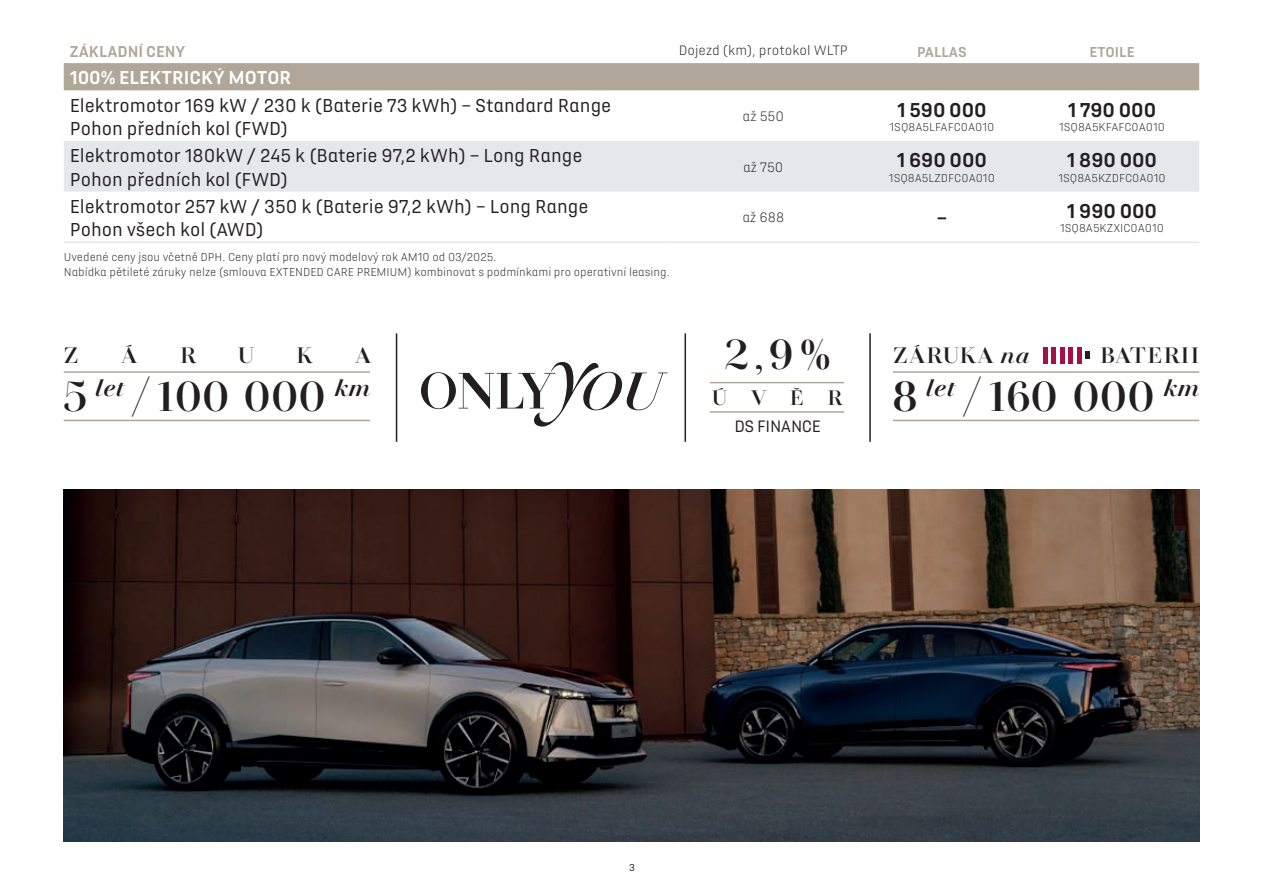
<style>
.page{position:relative;width:1263px;height:893px;background:#fff}
.page>*{position:absolute;margin:0;border:0;box-sizing:border-box;transform-origin:0 0}
.t1{font:500 45px "DS Title";letter-spacing:.02em;color:#231f20}
.t2{font:500 24px "DS Title";letter-spacing:.035em;color:#231f20}
.t3{font:500 22.5px "DS Title";color:#231f20}
.t4{font:700 21px "DS Automobiles";color:#231f20}
.t5{font:19.5px/23.4px "DS Automobiles";color:#231f20}
.t6{font:700 19.5px "DS Automobiles";color:#fff}
.t7{font:17.25px "DS Automobiles";letter-spacing:-.02em;color:#231f20}
.t8{font:700 16.5px "DS Automobiles";color:#b0a69a}
.t9{font:700 15px "DS Automobiles";color:#b0a69a}
.t10{font:300 14.25px "DS Automobiles";color:#231f20}
.t11{font:300 12px/14.4px "DS Automobiles";color:#231f20}
.t12{font:10.5px "DS Automobiles";color:#231f20}
.s1{font-style:italic}
</style>
<div class="page">
<img style="left:64px;top:489px;width:1135px;height:353px">
<svg style="left:64px;top:90px;width:1135px;height:1px"></svg>
<div style="left:64px;top:63px;width:1135px;height:27px;background:#b0a69a"></div>
<div style="left:64px;top:141px;width:1135px;height:51px;background:#e6e7e9"></div>
<hr style="left:64px;top:241px;width:604px;height:2px;background:#e6e7e9">
<hr style="left:668px;top:241px;width:191px;height:2px;background:#e6e7e9">
<hr style="left:859px;top:241px;width:170px;height:2px;background:#e6e7e9">
<hr style="left:1029px;top:241px;width:170px;height:2px;background:#e6e7e9">
<svg style="left:421px;top:362px;width:247px;height:65px"></svg>
<hr style="left:64px;top:371px;width:306px;height:2px;background:#b0a69a">
<hr style="left:893px;top:371px;width:306px;height:2px;background:#b0a69a">
<hr style="left:64px;top:420px;width:306px;height:1px;background:#b0a69a">
<hr style="left:893px;top:420px;width:306px;height:1px;background:#b0a69a">
<hr style="left:710px;top:411px;width:134px;height:2px;background:#b0a69a">
<hr style="left:710px;top:382px;width:134px;height:1px;background:#b0a69a">
<hr style="left:1043px;top:347px;width:4px;height:17px;background:#a41047">
<div style="left:1051px;top:347px;width:5px;height:17px;background:#a41047"></div>
<hr style="left:1060px;top:347px;width:4px;height:17px;background:#a41047">
<div style="left:1068px;top:347px;width:5px;height:17px;background:#a41047"></div>
<hr style="left:1077px;top:347px;width:4px;height:17px;background:#a41047">
<svg style="left:1085px;top:352px;width:5px;height:7px"></svg>
<hr style="left:869px;top:333px;width:2px;height:109px;background:#231f20">
<hr style="left:684px;top:333px;width:2px;height:109px;background:#231f20">
<hr style="left:396px;top:333px;width:1px;height:109px;background:#231f20">
<h3 class="t8" style="left:70px;top:41px;width:117px">ZÁKLADNÍ CENY</h3>
<p class="t10" style="left:679px;top:42px;width:171px">Dojezd (km), protokol WLTP</p>
<p class="t9" style="left:917px;top:42px;width:51px">PALLAS</p>
<p class="t9" style="left:1089px;top:42px;width:47px">ETOILE</p>
<h3 class="t6" style="left:70px;top:65px;width:223px">100% ELEKTRICKÝ MOTOR</h3>
<h3 class="t5" style="left:70px;top:93px;width:543px">Elektromotor 169 kW / 230 k (Baterie 73 kWh) – Standard Range<br>Pohon předních kol (FWD)</h3>
<p class="t10" style="left:743px;top:108px;width:43px">až 550</p>
<h3 class="t4" style="left:897px;top:96px;width:91px">1 590 000</h3>
<p class="t11" style="left:889px;top:120px;width:106px">1SQ8A5LFAFC0A010</p>
<h3 class="t4" style="left:1068px;top:96px;width:90px">1 790 000</h3>
<p class="t11" style="left:1059px;top:120px;width:108px">1SQ8A5KFAFC0A010</p>
<h3 class="t5" style="left:70px;top:143px;width:514px">Elektromotor 180kW / 245 k (Baterie 97,2 kWh) – Long Range<br>Pohon předních kol (FWD)</h3>
<h3 class="t5" style="left:70px;top:194px;width:520px">Elektromotor 257 kW / 350 k (Baterie 97,2 kWh) – Long Range<br>Pohon všech kol (AWD)</h3>
<p class="t11" style="left:64px;top:250px;width:607px">Uvedené ceny jsou včetně DPH. Ceny platí pro nový modelový rok AM10 od 03/2025.<br>Nabídka pětileté záruky nelze (smlouva EXTENDED CARE PREMIUM) kombinovat s podmínkami pro operativní leasing.</p>
<p class="t10" style="left:743px;top:159px;width:42px">až 750</p>
<h3 class="t4" style="left:897px;top:147px;width:92px">1 690 000</h3>
<p class="t11" style="left:889px;top:170px;width:107px">1SQ8A5LZDFC0A010</p>
<p class="t10" style="left:742px;top:209px;width:43px">až 688</p>
<h3 class="t4" style="left:937px;top:204px;width:12px">–</h3>
<h3 class="t4" style="left:1067px;top:147px;width:92px">1 890 000</h3>
<p class="t11" style="left:1058px;top:170px;width:109px">1SQ8A5KZDFC0A010</p>
<h3 class="t4" style="left:1067px;top:197px;width:92px">1 990 000</h3>
<p class="t11" style="left:1060px;top:221px;width:106px">1SQ8A5KZXIC0A010</p>
<h2 class="t2" style="left:64px;top:341px;width:16px">Z</h2>
<h2 class="t2" style="left:121px;top:341px;width:18px">Á</h2>
<h2 class="t2" style="left:180px;top:341px;width:18px">R</h2>
<h2 class="t2" style="left:238px;top:341px;width:18px">U</h2>
<h2 class="t2" style="left:296px;top:341px;width:18px">K</h2>
<h2 class="t2" style="left:355px;top:341px;width:18px">A</h2>
<h1 class="t1" style="left:725px;top:327px;width:107px">2,9%</h1>
<h2 class="t2" style="left:893px;top:341px;width:138px">ZÁRUKA <span class="s1">na</span></h2>
<h2 class="t2" style="left:1100px;top:341px;width:101px">BATERII</h2>
<h3 class="t3" style="left:712px;top:384px;width:131px">Úvěr</h3>
<h3 class="t7" style="left:734px;top:415px;width:88px">DS FINANCE</h3>
<h1 class="t1" style="left:64px;top:369px;width:308px">5 <sup>let</sup> / 100 000 <sup>km</sup></h1>
<h1 class="t1" style="left:893px;top:369px;width:308px">8 <sup>let</sup> / 160 000 <sup>km</sup></h1>
<p class="t12" style="left:629px;top:861px;width:7px">3</p>
</div>
